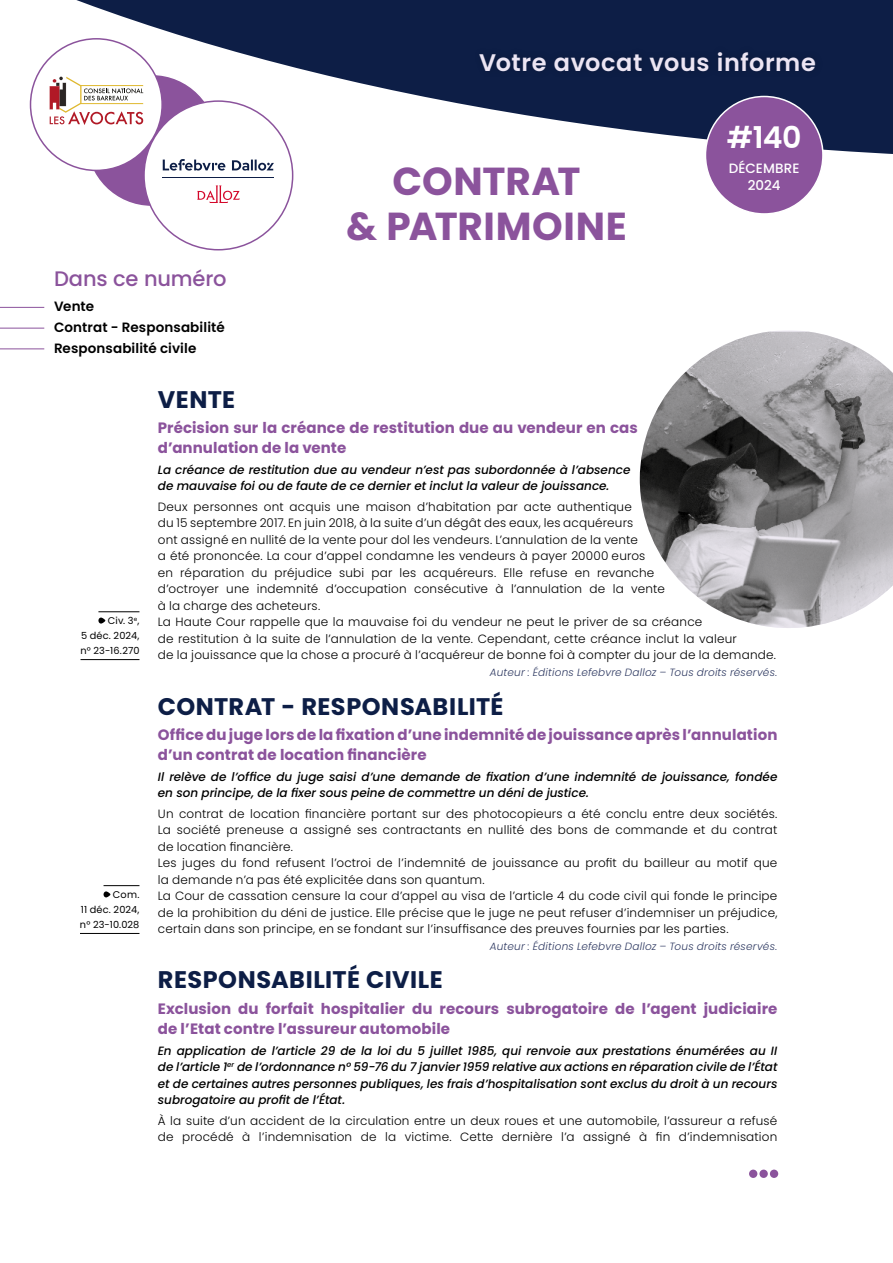
<style>
.page{position:relative;width:893px;height:1263px;background:#fff}
.page>*{position:absolute;margin:0;border:0;box-sizing:border-box;transform-origin:0 0}
.t1{font:700 39px/45px "Poppins";letter-spacing:.01em;color:#8b539c;text-align:center}
.t2{font:600 30px "Poppins";color:#fff}
.t3{font:700 24px "Poppins";letter-spacing:.015em;color:#0d1e46}
.t4{font:600 24px "Poppins";letter-spacing:.025em;color:#ece5f3}
.t5{font:500 21px "Poppins";letter-spacing:-.01em;color:#8b539c}
.t6{font:700 15px/19.5px "Poppins";letter-spacing:.005em;color:#8b539c}
.t7{font:600 13.5px/20.7px "Poppins";letter-spacing:.01em;color:#000}
.t8{font:500 13.5px/16.5px "Poppins";color:#fff;text-align:center}
.t9{font:300 12px/16.5px "Poppins";letter-spacing:.015em;color:#000}
.t10{font:italic 500 12px/16.5px "Poppins";color:#000}
.t11{font:italic 300 10.5px "Poppins";letter-spacing:.02em;color:#2f3a62}
.t12{font:9.75px/15px "Poppins";letter-spacing:.01em;color:#000;text-align:justify}
</style>
<div class="page">
<svg style="left:29px;top:0;width:864px;height:160px;fill:#0d1e46"></svg>
<div style="left:472px;top:43px;width:352px;height:36px;background:#0c1d44"></div>
<div style="left:705px;top:96px;width:118px;height:118px;background:#8b539c;border-radius:50%"></div>
<div style="left:705px;top:96px;width:119px;height:119px;border:2px solid #fff;border-radius:50%"></div>
<div style="left:749px;top:1169px;width:8px;height:9px;background:#8b539c;border-radius:50%"></div>
<div style="left:759px;top:1169px;width:9px;height:9px;background:#8b539c;border-radius:50%"></div>
<div style="left:770px;top:1169px;width:8px;height:9px;background:#8b539c;border-radius:50%"></div>
<hr style="left:0;top:307px;width:44px;height:1px;background:#8b539c">
<hr style="left:0;top:328px;width:44px;height:1px;background:#8b539c">
<hr style="left:0;top:349px;width:44px;height:1px;background:#8b539c">
<hr style="left:98px;top:611px;width:41px;height:1px;background:#000">
<hr style="left:81px;top:659px;width:58px;height:1px;background:#000">
<svg style="left:98px;top:617px;width:7px;height:6px"></svg>
<hr style="left:104px;top:885px;width:35px;height:1px;background:#000">
<hr style="left:80px;top:933px;width:59px;height:1px;background:#000">
<svg style="left:104px;top:891px;width:6px;height:6px"></svg>
<div style="left:86px;top:74px;width:132px;height:133px;background:#8b539c;border-radius:50%"></div>
<div style="left:144px;top:101px;width:149px;height:149px;background:#fff;border-radius:50%"></div>
<svg style="left:197px;top:185px;width:43px;height:18px"></svg>
<svg style="left:163px;top:159px;width:111px;height:12px"></svg>
<hr style="left:163px;top:178px;width:111px;height:1px;background:#0d1e46">
<div style="left:31px;top:39px;width:131px;height:131px;background:#fff;border-radius:50%"></div>
<svg style="left:49px;top:77px;width:94px;height:48px"></svg>
<img style="left:640px;top:332px;width:253px;height:296px">
<h3 class="t4" style="left:479px;top:48px;width:338px">Votre avocat vous informe</h3>
<h3 class="t5" style="left:54px;top:267px;width:174px">Dans ce numéro</h3>
<p class="t7" style="left:54px;top:296px;width:172px">Vente<br>Contrat - Responsabilité<br>Responsabilité civile</p>
<h1 class="t1" style="left:346px;top:159px;width:282px">CONTRAT<br>&amp; PATRIMOINE</h1>
<h2 class="t2" style="left:727px;top:121px;width:76px">#140</h2>
<p class="t8" style="left:729px;top:160px;width:72px">DÉCEMBRE<br>2024</p>
<p class="t12" style="left:81px;top:613px;width:60px;text-indent:27px">Civ. 3<sup>e</sup>, 5 déc. 2024, n° 23-16.270</p>
<p class="t12" style="left:80px;top:887px;width:61px;text-indent:33px">Com.<br>11 déc. 2024, n° 23-10.028</p>
<h3 class="t3" style="left:158px;top:385px;width:79px">VENTE</h3>
<p class="t6" style="left:158px;top:418px;width:482px">Précision sur la créance de restitution due au vendeur en cas d’annulation de la vente</p>
<p class="t10" style="left:158px;top:461px;width:474px">La créance de restitution due au vendeur n’est pas subordonnée à l’absence de mauvaise foi ou de faute de ce dernier et inclut la valeur de jouissance.</p>
<p class="t9" style="left:158px;top:499px;width:620px">Deux personnes ont acquis une maison d’habitation par acte authentique<br>du 15 septembre 2017. En juin 2018, à la suite d’un dégât des eaux, les acquéreurs<br>ont assigné en nullité de la vente pour dol les vendeurs. L’annulation de la vente<br>a été prononcée. La cour d’appel condamne les vendeurs à payer 20000 euros<br>en réparation du préjudice subi par les acquéreurs. Elle refuse en revanche<br>d’octroyer une indemnité d’occupation consécutive à l’annulation de la vente<br>à la charge des acheteurs.<br>La Haute Cour rappelle que la mauvaise foi du vendeur ne peut le priver de sa créance<br>de restitution à la suite de l’annulation de la vente. Cependant, cette créance inclut la valeur<br>de la jouissance que la chose a procuré à l’acquéreur de bonne foi à compter du jour de la demande.</p>
<p class="t11" style="left:490px;top:666px;width:289px">Auteur : Éditions Lefebvre Dalloz – Tous droits réservés.</p>
<h3 class="t3" style="left:158px;top:692px;width:347px">CONTRAT - RESPONSABILITÉ</h3>
<p class="t6" style="left:158px;top:725px;width:621px">Office du juge lors de la fixation d’une indemnité de jouissance après l’annulation d’un contrat de location financière</p>
<p class="t10" style="left:158px;top:768px;width:621px">Il relève de l’office du juge saisi d’une demande de fixation d’une indemnité de jouissance, fondée en son principe, de la fixer sous peine de commettre un déni de justice.</p>
<p class="t9" style="left:158px;top:805px;width:621px">Un contrat de location financière portant sur des photocopieurs a été conclu entre deux sociétés.<br>La société preneuse a assigné ses contractants en nullité des bons de commande et du contrat de location financière.<br>Les juges du fond refusent l’octroi de l’indemnité de jouissance au profit du bailleur au motif que la demande n’a pas été explicitée dans son quantum.<br>La Cour de cassation censure la cour d’appel au visa de l’article 4 du code civil qui fonde le principe de la prohibition du déni de justice. Elle précise que le juge ne peut refuser d’indemniser un préjudice, certain dans son principe, en se fondant sur l’insuffisance des preuves fournies par les parties.</p>
<p class="t11" style="left:490px;top:940px;width:289px">Auteur : Éditions Lefebvre Dalloz – Tous droits réservés.</p>
<h3 class="t3" style="left:158px;top:966px;width:286px">RESPONSABILITÉ CIVILE</h3>
<p class="t6" style="left:158px;top:999px;width:621px">Exclusion du forfait hospitalier du recours subrogatoire de l’agent judiciaire de l’Etat contre l’assureur automobile</p>
<p class="t10" style="left:158px;top:1042px;width:621px;text-align:justify">En application de l’article 29 de la loi du 5 juillet 1985, qui renvoie aux prestations énumérées au II de l’article 1<sup>er</sup> de l’ordonnance n° 59-76 du 7 janvier 1959 relative aux actions en réparation civile de l’État et de certaines autres personnes publiques, les frais d’hospitalisation sont exclus du droit à un recours subrogatoire au profit de l’État.</p>
<p class="t9" style="left:158px;top:1112px;width:621px">À la suite d’un accident de la circulation entre un deux roues et une automobile, l’assureur a refusé de procédé à l’indemnisation de la victime. Cette dernière l’a assigné à fin d’indemnisation</p>
</div>
